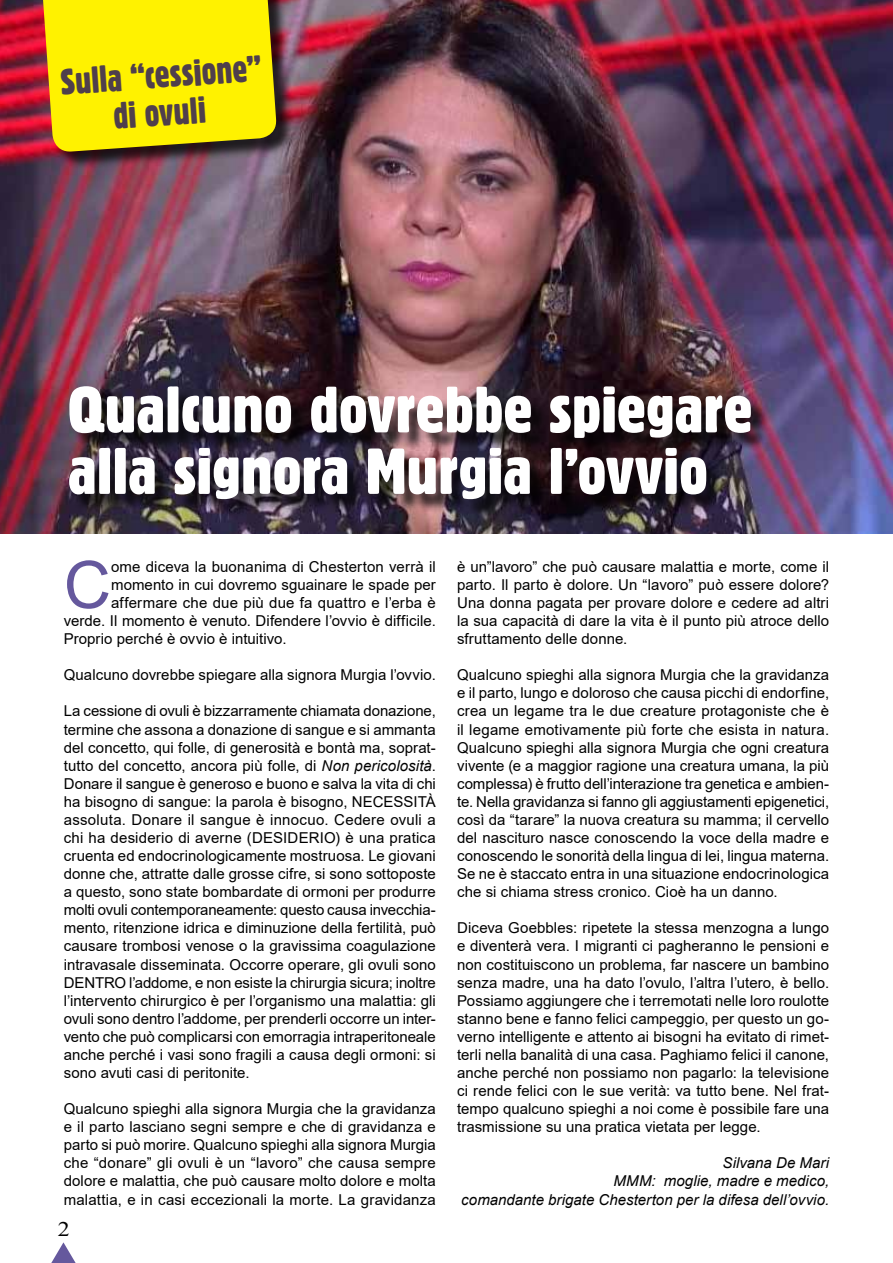
<style>
.page{position:relative;width:893px;height:1263px;background:#fff}
.page>*{position:absolute;margin:0;border:0;box-sizing:border-box;transform-origin:0 0}
.t1{font:65.55px "Arial";color:#65589d}
.t2{font:63px/61.5px "Gothic 821 Condensed BT";letter-spacing:-.005em;color:#fff;scale:1.13 1}
.t3{font:36px/37.5px "Gothic 821 Condensed BT";color:#4f3f4c;text-align:center}
.t4{font:20.7px "Times New Roman";color:#000;scale:1.16 1}
.t5{font:15px/18.1px "Arial";letter-spacing:.005em;color:#000;text-align:justify}
.t6{font:italic 15px/18.1px "Arial";letter-spacing:.005em;color:#000;text-align:right}
.s1{font-style:italic}
</style>
<div class="page">
<img style="left:0;top:0;width:893px;height:534px">
<svg style="left:51px;top:1242px;width:25px;height:21px"></svg>
<div style="left:72px;top:389px;width:698px;height:129px;background:#000;opacity:.75"></div>
<div style="left:43px;top:0;width:252px;height:170px;background:#000;opacity:.75"></div>
<svg style="left:39px;top:0;width:238px;height:153px;background:#edda04"></svg>
<h3 class="t3" style="left:59px;top:63px;width:204px;rotate:-4deg">Sulla “cessione” di ovuli</h3>
<h2 class="t2" style="left:68px;top:379px;width:608px">Qualcuno dovrebbe spiegare alla signora Murgia l’ovvio</h2>
<h1 class="t1" style="left:64px;top:540px;width:49px">C</h1>
<p class="t5" style="left:111px;top:557px;width:326px">ome diceva la buonanima di Chesterton verrà il</p>
<p class="t5" style="left:111px;top:575px;width:326px">momento in cui dovremo sguainare le spade per</p>
<p class="t5" style="left:111px;top:593px;width:326px">affermare che due più due fa quattro e l’erba è</p>
<p class="t5" style="left:64px;top:612px;width:374px">verde. Il momento è venuto. Difendere l’ovvio è difficile.</p>
<p class="t5" style="left:64px;top:630px;width:224px">Proprio perché è ovvio è intuitivo.</p>
<p class="t5" style="left:64px;top:666px;width:374px">Qualcuno dovrebbe spiegare alla signora Murgia l’ovvio.</p>
<p class="t5" style="left:64px;top:702px;width:374px">La cessione di ovuli è bizzarramente chiamata donazione, termine che assona a donazione di sangue e si ammanta del concetto, qui folle, di generosità e bontà ma, soprat&shy;tutto del concetto, ancora più folle, di <span class="s1">Non pericolosità</span>.<br>Donare il sangue è generoso e buono e salva la vita di chi ha bisogno di sangue: la parola è bisogno, NECESSITÀ assoluta. Donare il sangue è innocuo. Cedere ovuli a chi ha desiderio di averne (DESIDERIO) è una pratica cruenta ed endocrinologicamente mostruosa. Le giovani donne che, attratte dalle grosse cifre, si sono sottoposte a questo, sono state bombardate di ormoni per produrre molti ovuli contemporaneamente: questo causa invecchia&shy;mento, ritenzione idrica e diminuzione della fertilità, può causare trombosi venose o la gravissima coagulazione intravasale disseminata. Occorre operare, gli ovuli sono DENTRO l’addome, e non esiste la chirurgia sicura; inoltre l’intervento chirurgico è per l’organismo una malattia: gli ovuli sono dentro l’addome, per prenderli occorre un inter&shy;vento che può complicarsi con emorragia intraperitoneale anche perché i vasi sono fragili a causa degli ormoni: si sono avuti casi di peritonite.</p>
<p class="t5" style="left:64px;top:1100px;width:374px">Qualcuno spieghi alla signora Murgia che la gravidanza e il parto lasciano segni sempre e che di gravidanza e parto si può morire. Qualcuno spieghi alla signora Murgia che “donare” gli ovuli è un “lavoro” che causa sempre dolore e malattia, che può causare molto dolore e molta malattia, e in casi eccezionali la morte. La gravidanza</p>
<h3 class="t4" style="left:58px;top:1214px;width:12px">2</h3>
<p class="t5" style="left:457px;top:557px;width:374px">è un”lavoro” che può causare malattia e morte, come il parto. Il parto è dolore. Un “lavoro” può essere dolore?<br>Una donna pagata per provare dolore e cedere ad altri la sua capacità di dare la vita è il punto più atroce dello sfruttamento delle donne.</p>
<p class="t5" style="left:457px;top:666px;width:374px">Qualcuno spieghi alla signora Murgia che la gravidanza e il parto, lungo e doloroso che causa picchi di endorfine, crea un legame tra le due creature protagoniste che è il legame emotivamente più forte che esista in natura.<br>Qualcuno spieghi alla signora Murgia che ogni creatura vivente (e a maggior ragione una creatura umana, la più complessa) è frutto dell’interazione tra genetica e ambien&shy;te. Nella gravidanza si fanno gli aggiustamenti epigenetici, così da “tarare” la nuova creatura su mamma; il cervello del nascituro nasce conoscendo la voce della madre e conoscendo le sonorità della lingua di lei, lingua materna.<br>Se ne è staccato entra in una situazione endocrinologica che si chiama stress cronico. Cioè ha un danno.</p>
<p class="t5" style="left:457px;top:919px;width:374px">Diceva Goebbles: ripetete la stessa menzogna a lungo e diventerà vera. I migranti ci pagheranno le pensioni e non costituiscono un problema, far nascere un bambino senza madre, una ha dato l’ovulo, l’altra l’utero, è bello.<br>Possiamo aggiungere che i terremotati nelle loro roulotte stanno bene e fanno felici campeggio, per questo un go&shy;verno intelligente e attento ai bisogni ha evitato di rimet&shy;terli nella banalità di una casa. Paghiamo felici il canone, anche perché non possiamo non pagarlo: la televisione ci rende felici con le sue verità: va tutto bene. Nel frat&shy;tempo qualcuno spieghi a noi come è possibile fare una trasmissione su una pratica vietata per legge.</p>
<p class="t6" style="left:461px;top:1154px;width:369px">Silvana De Mari<br>MMM: moglie, madre e medico,<br>comandante brigate Chesterton per la difesa dell’ovvio.</p>
</div>
